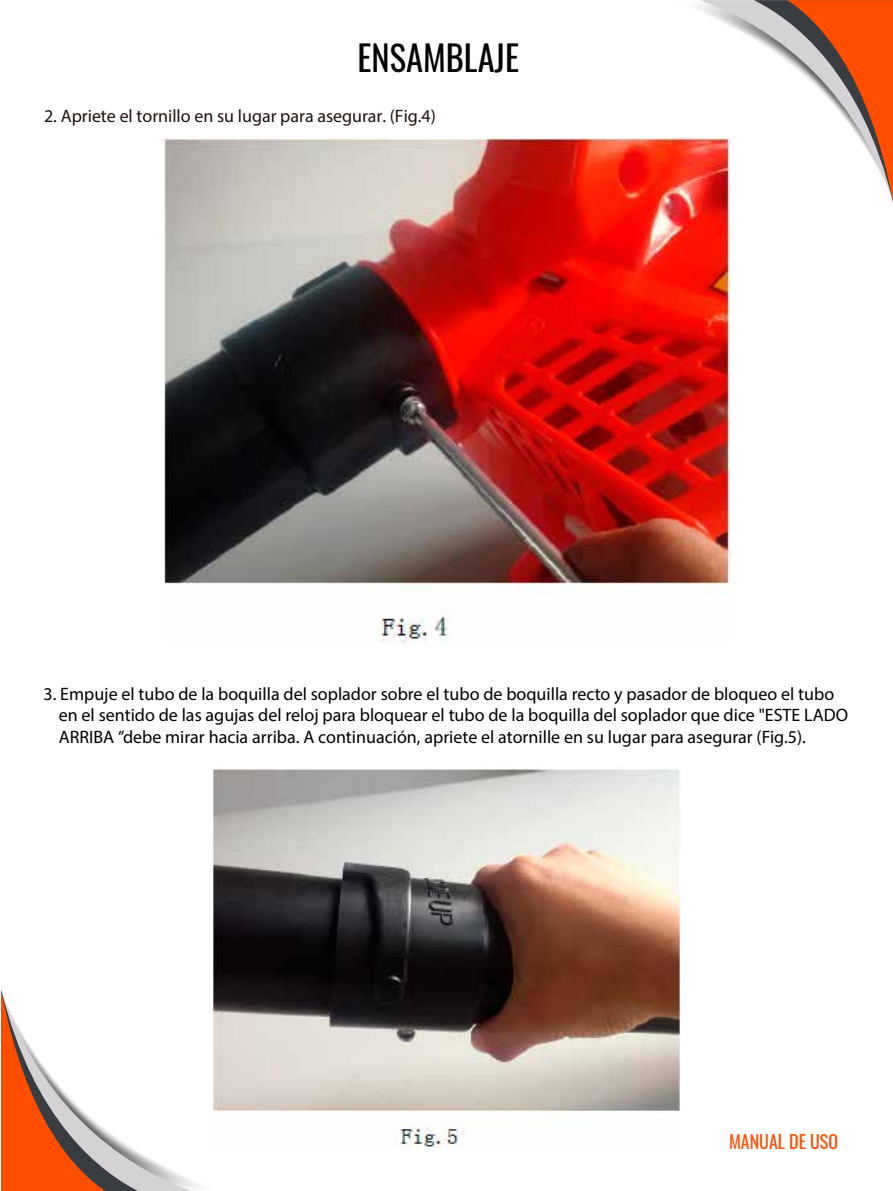
<style>
.page{position:relative;width:893px;height:1191px;background:#fff}
.page>*{position:absolute;margin:0;border:0;box-sizing:border-box;transform-origin:0 0}
.t1{font:34.5px "Oswald";color:#000}
.t2{font:18px/21.6px "Myriad Pro";color:#000}
.t3{font:18px "Myriad Pro";color:#1e120d}
.t4{font:18px "Oswald";color:#ff4e00}
</style>
<div class="page">
<svg style="left:700px;top:0;width:193px;height:202px"></svg>
<svg style="left:1px;top:990px;width:193px;height:201px"></svg>
<img style="left:162px;top:138px;width:569px;height:504px">
<img style="left:212px;top:768px;width:468px;height:380px">
<h1 class="t1" style="left:358px;top:27px;width:163px">ENSAMBLAJE</h1>
<p class="t3" style="left:44px;top:105px;width:393px">2. Apriete el tornillo en su lugar para asegurar. (Fig.4)</p>
<p class="t2" style="left:59px;top:682px;width:791px;text-indent:-15px">3. Empuje el tubo de la boquilla del soplador sobre el tubo de boquilla recto y pasador de bloqueo el tubo en el sentido de las agujas del reloj para bloquear el tubo de la boquilla del soplador que dice "ESTE LADO<br>ARRIBA ”debe mirar hacia arriba. A continuación, apriete el atornille en su lugar para asegurar (Fig.5).</p>
<p class="t4" style="left:729px;top:1125px;width:111px">MANUAL DE USO</p>
</div>
